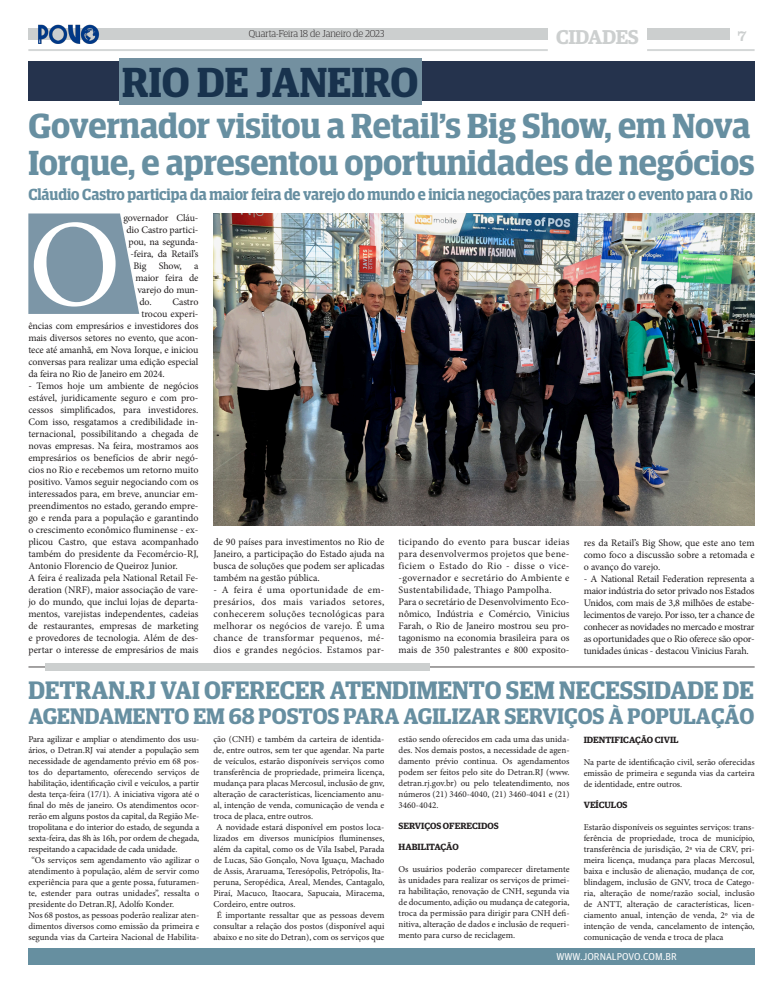
<style>
.page{position:relative;width:783px;height:993px;background:#fff}
.page>*{position:absolute;margin:0;border:0;box-sizing:border-box;transform-origin:0 0}
.t1{font:124px "Minion Pro";color:#fff}
.t2{font:600 42px "Guardian Egyptian Display";color:#18324d}
.t3{font:600 34.8px/36.9px "Guardian Egyptian Display";letter-spacing:-.005em;color:#678fa1}
.t4{font:600 25.3px "Guardian Egyptian Display";color:#678fa1}
.t5{font:600 22.5px "Guardian Egyptian Display";color:#678fa1}
.t6{font:600 20px "Guardian Egyptian";letter-spacing:-.02em;color:#cccfcf}
.t7{font:600 16px "Guardian Egyptian Display";color:#678fa1;scale:.95 1}
.t8{font:16px "Clarendon BT";color:#cccfcf}
.t9{font:10px/12px "Minion Pro";letter-spacing:-.005em;color:#231f20;text-align:justify}
.t10{font:300 10px "Guardian Egyptian Display";color:#231f20}
.t11{font:10px "Guardian Agate Sans G1 D Regular";color:#fff}
.t12{font:9px/11px "Minion Pro";color:#231f20;text-align:justify}
.t13{font:600 9px "Guardian Egyptian";color:#231f20}
</style>
<div class="page">
<div style="left:28px;top:947px;width:726px;height:17px;background:#668fa0"></div>
<div style="left:28px;top:28px;width:519px;height:12px;background:#cccfcf"></div>
<div style="left:647px;top:28px;width:82px;height:12px;background:#cccfcf"></div>
<hr style="left:647px;top:49px;width:107px;height:2px;background:#cccfcf">
<hr style="left:28px;top:49px;width:519px;height:2px;background:#cccfcf">
<hr style="left:28px;top:666px;width:726px;height:1px;background:#231f20">
<div style="left:45px;top:663px;width:385px;height:7px;background:#cccfcf"></div>
<svg style="left:28px;top:213px;width:111px;height:101px;background:#889faf"></svg>
<div style="left:28px;top:61px;width:726px;height:40px;background:#25334d"></div>
<div style="left:119px;top:58px;width:302px;height:46px;background:#7390a0"></div>
<img style="left:213px;top:213px;width:541px;height:312px">
<img style="left:38px;top:24px;width:61px;height:20px">
<p class="t10" style="left:249px;top:28px;width:137px">Quarta-Feira 18 de Janeiro de 2023</p>
<h3 class="t8" style="left:736px;top:25px;width:11px">7</h3>
<h3 class="t6" style="left:556px;top:22px;width:84px">CIDADES</h3>
<p class="t2" style="left:122px;top:59px;width:297px">RIO DE JANEIRO</p>
<p class="t3" style="left:28px;top:107px;width:727px">Governador visitou a Retail’s Big Show, em Nova<br>Iorque, e apresentou oportunidades de negócios</p>
<p class="t9" style="left:123px;top:211px;width:77px">governador Cláu-</p>
<p class="t9" style="left:126px;top:223px;width:74px">dio Castro partici-</p>
<p class="t9" style="left:128px;top:235px;width:72px">pou, na segunda-</p>
<p class="t9" style="left:130px;top:247px;width:70px">-feira, da Retail’s</p>
<p class="t9" style="left:133px;top:259px;width:67px">Big Show, a</p>
<p class="t9" style="left:135px;top:271px;width:65px">maior feira de</p>
<p class="t9" style="left:137px;top:283px;width:63px">varejo do mun-</p>
<p class="t9" style="left:139px;top:295px;width:60px">do. Castro</p>
<p class="t9" style="left:141px;top:307px;width:59px">trocou experi-</p>
<p class="t9" style="left:28px;top:319px;width:172px">ências com empresários e investidores dos</p>
<p class="t9" style="left:28px;top:331px;width:172px">mais diversos setores no evento, que acon-</p>
<p class="t9" style="left:28px;top:343px;width:172px">tece até amanhã, em Nova Iorque, e iniciou</p>
<p class="t9" style="left:28px;top:355px;width:172px">conversas para realizar uma edição especial</p>
<p class="t9" style="left:28px;top:367px;width:138px">da feira no Rio de Janeiro em 2024.</p>
<p class="t9" style="left:28px;top:379px;width:172px">- Temos hoje um ambiente de negócios estável, juridicamente seguro e com pro&shy;cessos simplificados, para investidores.<br>Com isso, resgatamos a credibilidade in&shy;ternacional, possibilitando a chegada de novas empresas. Na feira, mostramos aos empresários os benefícios de abrir negó&shy;cios no Rio e recebemos um retorno muito positivo. Vamos seguir negociando com os interessados para, em breve, anunciar em&shy;preendimentos no estado, gerando empre&shy;go e renda para a população e garantindo o crescimento econômico fluminense - ex&shy;plicou Castro, que estava acompanhado também do presidente da Fecomércio-RJ, Antonio Florencio de Queiroz Junior.</p>
<p class="t9" style="left:28px;top:571px;width:172px">A feira é realizada pela National Retail Fe&shy;deration (NRF), maior associação de vare&shy;jo do mundo, que inclui lojas de departa&shy;mentos, varejistas independentes, cadeias de restaurantes, empresas de marketing e provedores de tecnologia. Além de des&shy;pertar o interesse de empresários de mais</p>
<p class="t7" style="left:28px;top:186px;width:763px">Cláudio Castro participa da maior feira de varejo do mundo e inicia negociações para trazer o evento para o Rio</p>
<p class="t1" style="left:28px;top:182px;width:94px">O</p>
<p class="t9" style="left:213px;top:536px;width:172px">de 90 países para investimentos no Rio de Janeiro, a participação do Estado ajuda na busca de soluções que podem ser aplicadas também na gestão pública.</p>
<p class="t9" style="left:213px;top:584px;width:172px">- A feira é uma oportunidade de em&shy;presários, dos mais variados setores, conhecerem soluções tecnológicas para melhorar os negócios de varejo. É uma chance de transformar pequenos, mé&shy;dios e grandes negócios. Estamos par-</p>
<p class="t9" style="left:398px;top:536px;width:172px">ticipando do evento para buscar ideias para desenvolvermos projetos que bene&shy;ficiem o Estado do Rio - disse o vice--governador e secretário do Ambiente e Sustentabilidade, Thiago Pampolha.</p>
<p class="t9" style="left:398px;top:596px;width:172px">Para o secretário de Desenvolvimento Eco&shy;nômico, Indústria e Comércio, Vinicius Farah, o Rio de Janeiro mostrou seu pro&shy;tagonismo na economia brasileira para os mais de 350 palestrantes e 800 exposito-</p>
<p class="t9" style="left:583px;top:536px;width:172px">res da Retail’s Big Show, que este ano tem como foco a discussão sobre a retomada e o avanço do varejo.</p>
<p class="t9" style="left:583px;top:572px;width:172px">- A National Retail Federation representa a maior indústria do setor privado nos Estados Unidos, com mais de 3,8 milhões de estabe&shy;lecimentos de varejo. Por isso, ter a chance de conhecer as novidades no mercado e mostrar as oportunidades que o Rio oferece são opor&shy;tunidades únicas - destacou Vinicius Farah.</p>
<p class="t4" style="left:28px;top:676px;width:727px">DETRAN.RJ VAI OFERECER ATENDIMENTO SEM NECESSIDADE DE</p>
<p class="t5" style="left:28px;top:703px;width:727px">AGENDAMENTO EM 68 POSTOS PARA AGILIZAR SERVIÇOS À POPULAÇÃO</p>
<p class="t12" style="left:28px;top:733px;width:172px">Para agilizar e ampliar o atendimento dos usu&shy;ários, o Detran.RJ vai atender a população sem necessidade de agendamento prévio em 68 pos&shy;tos do departamento, oferecendo serviços de habilitação, identificação civil e veículos, a partir desta terça-feira (17/1). A iniciativa vigora até o final do mês de janeiro. Os atendimentos ocor&shy;rerão em alguns postos da capital, da Região Me&shy;tropolitana e do interior do estado, de segunda a sexta-feira, das 8h às 16h, por ordem de chegada, respeitando a capacidade de cada unidade.</p>
<p class="t12" style="left:28px;top:854px;width:172px;text-indent:3px">“Os serviços sem agendamento vão agilizar o atendimento à população, além de servir como experiência para que a gente possa, futuramen&shy;te, estender para outras unidades”, ressalta o presidente do Detran.RJ, Adolfo Konder.</p>
<p class="t12" style="left:28px;top:909px;width:172px">Nos 68 postos, as pessoas poderão realizar aten&shy;dimentos diversos como emissão da primeira e segunda vias da Carteira Nacional de Habilita-</p>
<p class="t13" style="left:583px;top:732px;width:96px">IDENTIFICAÇÃO CIVIL</p>
<p class="t12" style="left:583px;top:756px;width:172px">Na parte de identificação civil, serão oferecidas emissão de primeira e segunda vias da carteira de identidade, entre outros.</p>
<p class="t13" style="left:583px;top:797px;width:45px">VEÍCULOS</p>
<p class="t12" style="left:583px;top:821px;width:172px">Estarão disponíveis os seguintes serviços: trans&shy;ferência de propriedade, troca de município, transferência de jurisdição, 2ª via de CRV, pri&shy;meira licença, mudança para placas Mercosul, baixa e inclusão de alienação, mudança de cor, blindagem, inclusão de GNV, troca de Catego&shy;ria, alteração de nome/razão social, inclusão de ANTT, alteração de características, licen&shy;ciamento anual, intenção de venda, 2º via de intenção de venda, cancelamento de intenção, comunicação de venda e troca de placa</p>
<p class="t12" style="left:213px;top:733px;width:172px">ção (CNH) e também da carteira de identida&shy;de, entre outros, sem ter que agendar. Na parte de veículos, estarão disponíveis serviços como transferência de propriedade, primeira licença, mudança para placas Mercosul, inclusão de gnv, alteração de características, licenciamento anu&shy;al, intenção de venda, comunicação de venda e troca de placa, entre outros.</p>
<p class="t12" style="left:213px;top:821px;width:172px;text-indent:3px">A novidade estará disponível em postos loca&shy;lizados em diversos municípios fluminenses, além da capital, como os de Vila Isabel, Parada de Lucas, São Gonçalo, Nova Iguaçu, Machado de Assis, Araruama, Teresópolis, Petrópolis, Ita&shy;peruna, Seropédica, Areal, Mendes, Cantagalo, Piraí, Macuco, Itaocara, Sapucaia, Miracema, Cordeiro, entre outros.</p>
<p class="t12" style="left:213px;top:909px;width:172px;text-align:center">É importante ressaltar que as pessoas devem consultar a relação dos postos (disponível aqui abaixo e no site do Detran), com os serviços que</p>
<p class="t12" style="left:398px;top:733px;width:172px">estão sendo oferecidos em cada uma das unida&shy;des. Nos demais postos, a necessidade de agen&shy;damento prévio continua. Os agendamentos podem ser feitos pelo site do Detran.RJ (www. detran.rj.gov.br) ou pelo teleatendimento, nos números (21) 3460-4040, (21) 3460-4041 e (21)<br>3460-4042.</p>
<p class="t13" style="left:398px;top:819px;width:102px">SERVIÇOS OFERECIDOS</p>
<p class="t13" style="left:398px;top:840px;width:62px">HABILITAÇÃO</p>
<p class="t12" style="left:398px;top:863px;width:172px">Os usuários poderão comparecer diretamente às unidades para realizar os serviços de primei&shy;ra habilitação, renovação de CNH, segunda via de documento, adição ou mudança de categoria, troca da permissão para dirigir para CNH defi&shy;nitiva, alteração de dados e inclusão de requeri&shy;mento para curso de reciclagem.</p>
<p class="t11" style="left:556px;top:949px;width:122px">WWW.JORNALPOVO.COM.BR</p>
</div>
